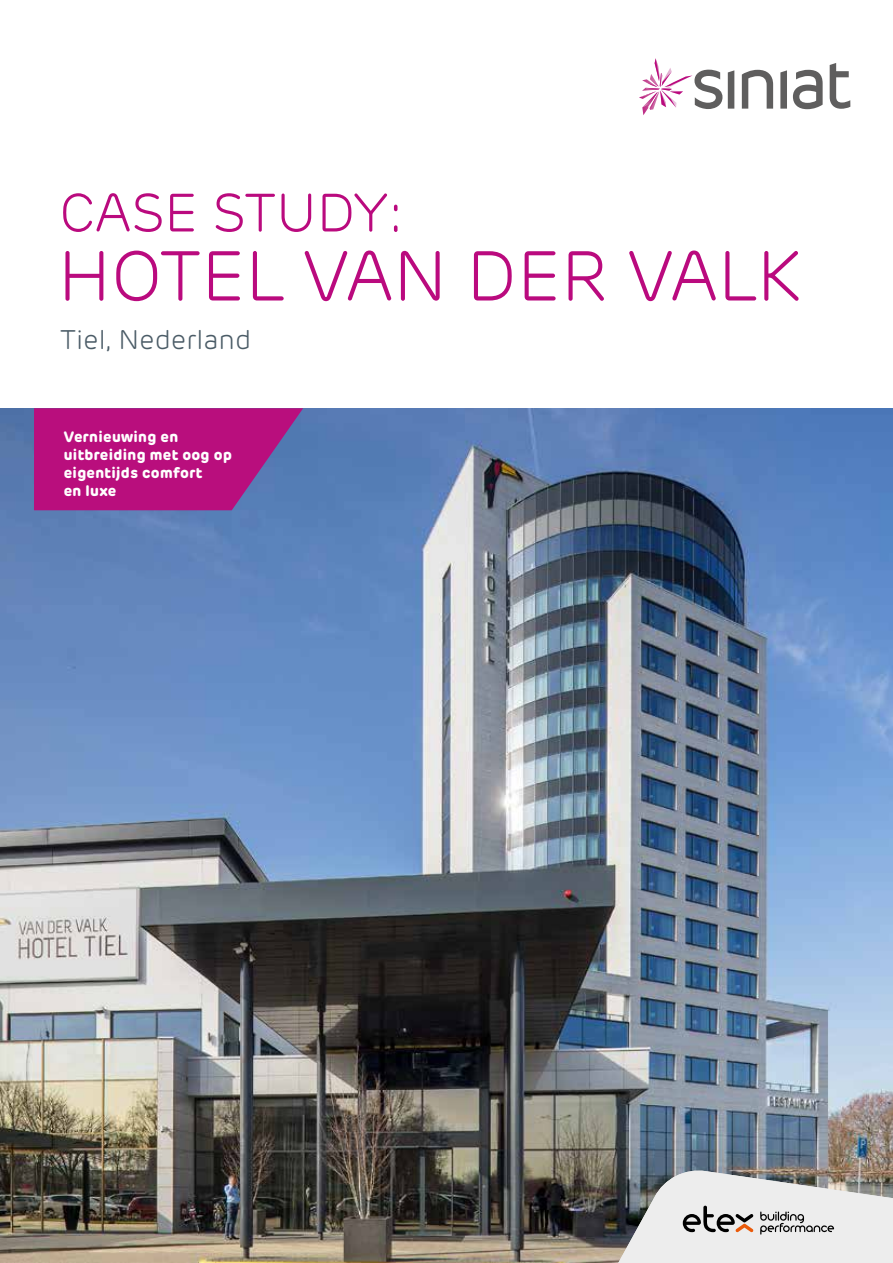
<style>
.page{position:relative;width:893px;height:1263px;background:#fff}
.page>*{position:absolute;margin:0;border:0;box-sizing:border-box;transform-origin:0 0}
.t1{font:300 70.5px "Rubrik";color:#ba0a7e}
.t2{font:300 54px "Rubrik";color:#ba0a7e}
.t3{font:300 27px "Rubrik";color:#4b5c67}
.t4{font:700 15px/18px "Rubrik";letter-spacing:.02em;color:#fff}
</style>
<div class="page">
<img style="left:0;top:408px;width:893px;height:855px">
<svg style="left:611px;top:1169px;width:282px;height:94px;background:#c4c4c3"></svg>
<svg style="left:793px;top:70px;width:30px;height:39px"></svg>
<svg style="left:728px;top:70px;width:6px;height:39px"></svg>
<svg style="left:742px;top:70px;width:31px;height:39px"></svg>
<svg style="left:780px;top:70px;width:7px;height:39px"></svg>
<svg style="left:830px;top:63px;width:20px;height:46px"></svg>
<svg style="left:639px;top:58px;width:83px;height:57px"></svg>
<svg style="left:34px;top:408px;width:269px;height:102px;background:#ab1c84"></svg>
<h2 class="t2" style="left:59px;top:181px;width:346px">CASE STUDY:</h2>
<h1 class="t1" style="left:58px;top:235px;width:744px">HOTEL VAN DER VALK</h1>
<h3 class="t3" style="left:60px;top:323px;width:193px">Tiel, Nederland</h3>
<p class="t4" style="left:64px;top:427px;width:170px">Vernieuwing en uitbreiding met oog op eigentijds comfort<br>en luxe</p>
</div>
